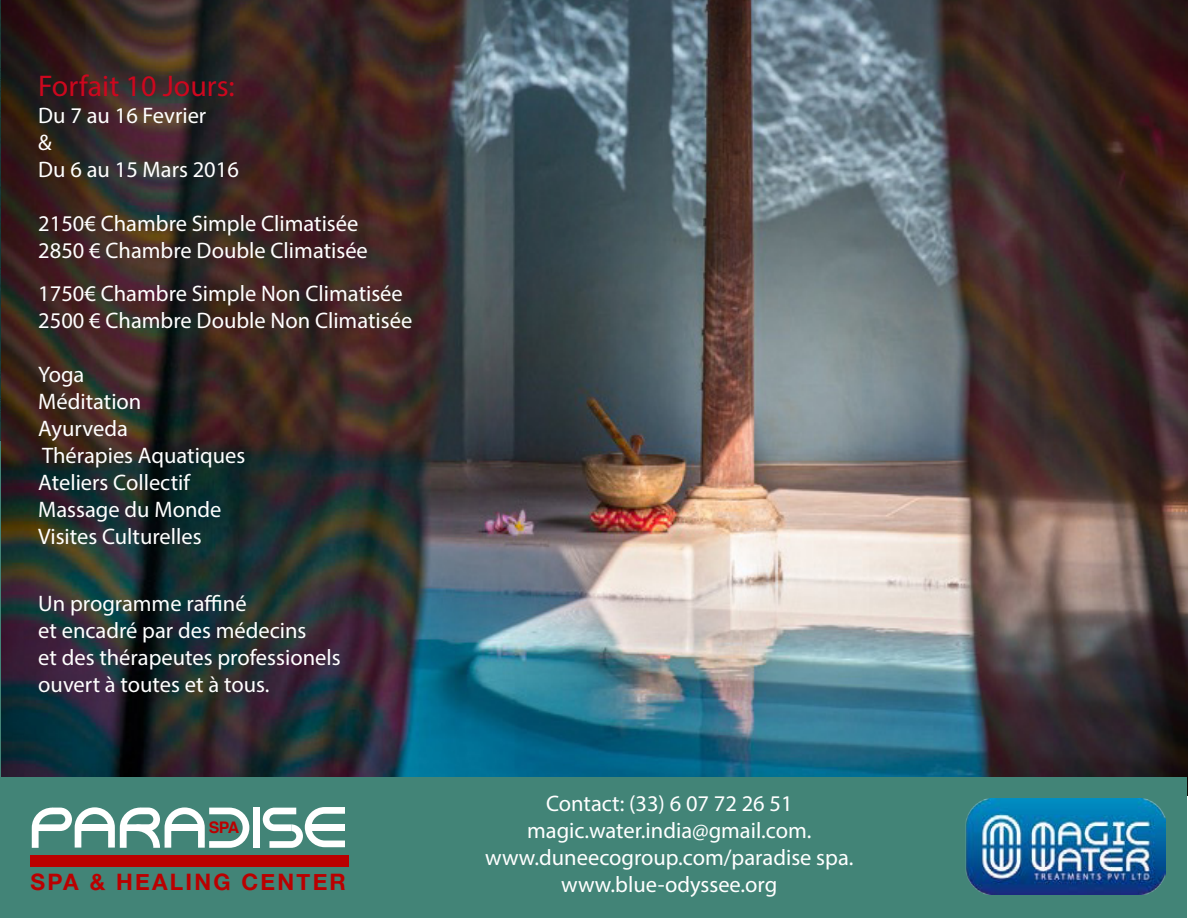
<style>
.page{position:relative;width:1188px;height:918px;background:#fff}
.page>*{position:absolute;margin:0;border:0;box-sizing:border-box;transform-origin:0 0}
.t1{font:30px "Myriad Pro";color:#cd071e}
.t2{font:700 22.65px "Helvetica Neue";letter-spacing:.1em;color:#ba0000}
.t3{font:22.5px/27px "Myriad Pro";color:#fff}
.t4{font:700 15.9px "Helvetica";color:#ba0000}
</style>
<div class="page">
<img style="left:1px;top:0;width:1187px;height:796px">
<div style="left:1px;top:777px;width:1186px;height:141px;background:#428477"></div>
<div style="left:253px;top:808px;width:7px;height:40px;background:#fff"></div>
<svg style="left:263px;top:807px;width:82px;height:41px"></svg>
<svg style="left:32px;top:807px;width:217px;height:41px"></svg>
<div style="left:30px;top:855px;width:319px;height:12px;background:#ba0000"></div>
<img style="left:965px;top:798px;width:201px;height:96px">
<img style="left:0;top:0;width:1px;height:441px">
<hr style="left:0;top:441px;width:1px;height:477px;background:#428477">
<h1 class="t1" style="left:38px;top:67px;width:198px">Forfait 10 Jours:</h1>
<p class="t3" style="left:38px;top:102px;width:202px">Du 7 au 16 Fevrier<br>&amp;<br>Du 6 au 15 Mars 2016</p>
<p class="t3" style="left:38px;top:210px;width:331px">2150€ Chambre Simple Climatisée<br>2850 € Chambre Double Climatisée</p>
<p class="t3" style="left:38px;top:280px;width:376px">1750€ Chambre Simple Non Climatisée<br>2500 € Chambre Double Non Climatisée</p>
<p class="t3" style="left:38px;top:361px;width:209px">Yoga<br>Méditation<br>Ayurveda<br>Thérapies Aquatiques<br>Ateliers Collectif<br>Massage du Monde<br>Visites Culturelles</p>
<p class="t3" style="left:38px;top:589px;width:304px">Un programme raffiné<br>et encadré par des médecins<br>et des thérapeutes professionels ouvert à toutes et à tous.</p>
<p class="t4" style="left:209px;top:815px;width:32px">SPA</p>
<p class="t2" style="left:31px;top:868px;width:317px">SPA &amp; HEALING CENTER</p>
<p class="t3" style="left:485px;top:790px;width:370px;text-align:center">Contact: (33) 6 07 72 26 51 magic.water.india@gmail.com. www.duneecogroup.com/paradise spa. www.blue-odyssee.org</p>
</div>
